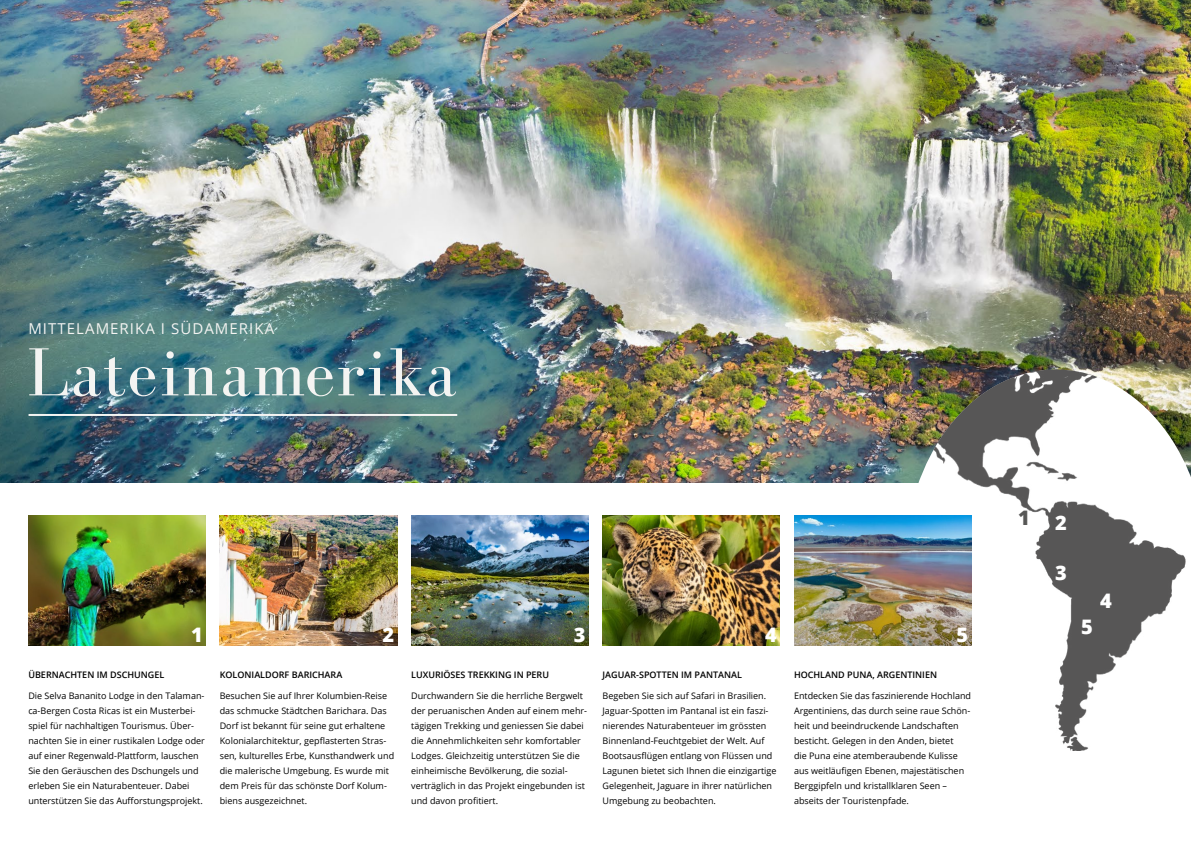
<style>
.page{position:relative;width:1191px;height:842px;background:#fff}
.page>*{position:absolute;margin:0;border:0;box-sizing:border-box;transform-origin:0 0}
.t1{font:70px "Bodoni FLF";letter-spacing:.02em;color:#f4f4f2}
.t2{font:800 20px "Open Sans";color:#fff}
.t3{font:800 20px "Open Sans";color:#575756}
.t4{font:15px "Open Sans";letter-spacing:.07em;color:#f4f4f2}
.t5{font:9px/15px "Open Sans";color:#000}
.t6{font:600 9px "Open Sans";color:#000}
</style>
<div class="page">
<img style="left:0;top:0;width:1191px;height:482px">
<hr style="left:29px;top:414px;width:428px;height:2px;background:#f4f4f2">
<img style="left:28px;top:515px;width:178px;height:130px">
<img style="left:220px;top:515px;width:177px;height:130px">
<img style="left:411px;top:515px;width:177px;height:130px">
<img style="left:904px;top:369px;width:287px;height:382px">
<img style="left:602px;top:515px;width:178px;height:130px">
<img style="left:794px;top:515px;width:177px;height:130px">
<h3 class="t4" style="left:28px;top:318px;width:247px">MITTELAMERIKA I SÜDAMERIKA</h3>
<h1 class="t1" style="left:27px;top:334px;width:431px">Lateinamerika</h1>
<h2 class="t2" style="left:191px;top:620px;width:13px">1</h2>
<h2 class="t2" style="left:382px;top:619px;width:13px">2</h2>
<h2 class="t2" style="left:574px;top:619px;width:13px">3</h2>
<p class="t6" style="left:28px;top:668px;width:137px">ÜBERNACHTEN IM DSCHUNGEL</p>
<p class="t5" style="left:28px;top:688px;width:178px">Die Selva Bananito Lodge in den Talaman&shy;ca-Bergen Costa Ricas ist ein Musterbei&shy;spiel für nachhaltigen Tourismus. Über&shy;nachten Sie in einer rustikalen Lodge oder auf einer Regenwald-Plattform, lauschen Sie den Geräuschen des Dschungels und erleben Sie ein Naturabenteuer. Dabei unterstützen Sie das Aufforstungsprojekt.</p>
<p class="t6" style="left:220px;top:668px;width:124px">KOLONIALDORF BARICHARA</p>
<p class="t5" style="left:220px;top:688px;width:176px">Besuchen Sie auf Ihrer Kolumbien-Reise das schmucke Städtchen Barichara. Das Dorf ist bekannt für seine gut erhaltene Kolonialarchitektur, gepflasterten Stras&shy;sen, kulturelles Erbe, Kunsthandwerk und die malerische Umgebung. Es wurde mit dem Preis für das schönste Dorf Kolum&shy;biens ausgezeichnet.</p>
<p class="t6" style="left:411px;top:668px;width:139px">LUXURIÖSES TREKKING IN PERU</p>
<p class="t5" style="left:411px;top:688px;width:177px">Durchwandern Sie die herrliche Bergwelt der peruanischen Anden auf einem mehr&shy;tägigen Trekking und geniessen Sie dabei die Annehmlichkeiten sehr komfortabler Lodges. Gleichzeitig unterstützen Sie die einheimische Bevölkerung, die sozial&shy;verträglich in das Projekt eingebunden ist und davon profitiert.</p>
<h2 class="t2" style="left:765px;top:620px;width:13px">4</h2>
<p class="t6" style="left:602px;top:668px;width:141px">JAGUAR-SPOTTEN IM PANTANAL</p>
<p class="t5" style="left:602px;top:688px;width:175px">Begeben Sie sich auf Safari in Brasilien.<br>Jaguar-Spotten im Pantanal ist ein faszi&shy;nierendes Naturabenteuer im grössten Binnenland-Feuchtgebiet der Welt. Auf Bootsausflügen entlang von Flüssen und Lagunen bietet sich Ihnen die einzigartige Gelegenheit, Jaguare in ihrer natürlichen Umgebung zu beobachten.</p>
<h2 class="t2" style="left:956px;top:620px;width:13px">5</h2>
<p class="t6" style="left:794px;top:668px;width:145px">HOCHLAND PUNA, ARGENTINIEN</p>
<p class="t5" style="left:794px;top:688px;width:179px">Entdecken Sie das faszinierende Hochland Argentiniens, das durch seine raue Schön&shy;heit und beeindruckende Landschaften besticht. Gelegen in den Anden, bietet<br>die Puna eine atemberaubende Kulisse aus weitläufigen Ebenen, majestätischen Berggipfeln und kristallklaren Seen – abseits der Touristenpfade.</p>
<h2 class="t3" style="left:1018px;top:502px;width:13px">1</h2>
<h2 class="t2" style="left:1055px;top:508px;width:13px">2</h2>
<h2 class="t2" style="left:1055px;top:558px;width:13px">3</h2>
<h2 class="t2" style="left:1081px;top:612px;width:13px">5</h2>
<h2 class="t2" style="left:1100px;top:586px;width:13px">4</h2>
</div>
